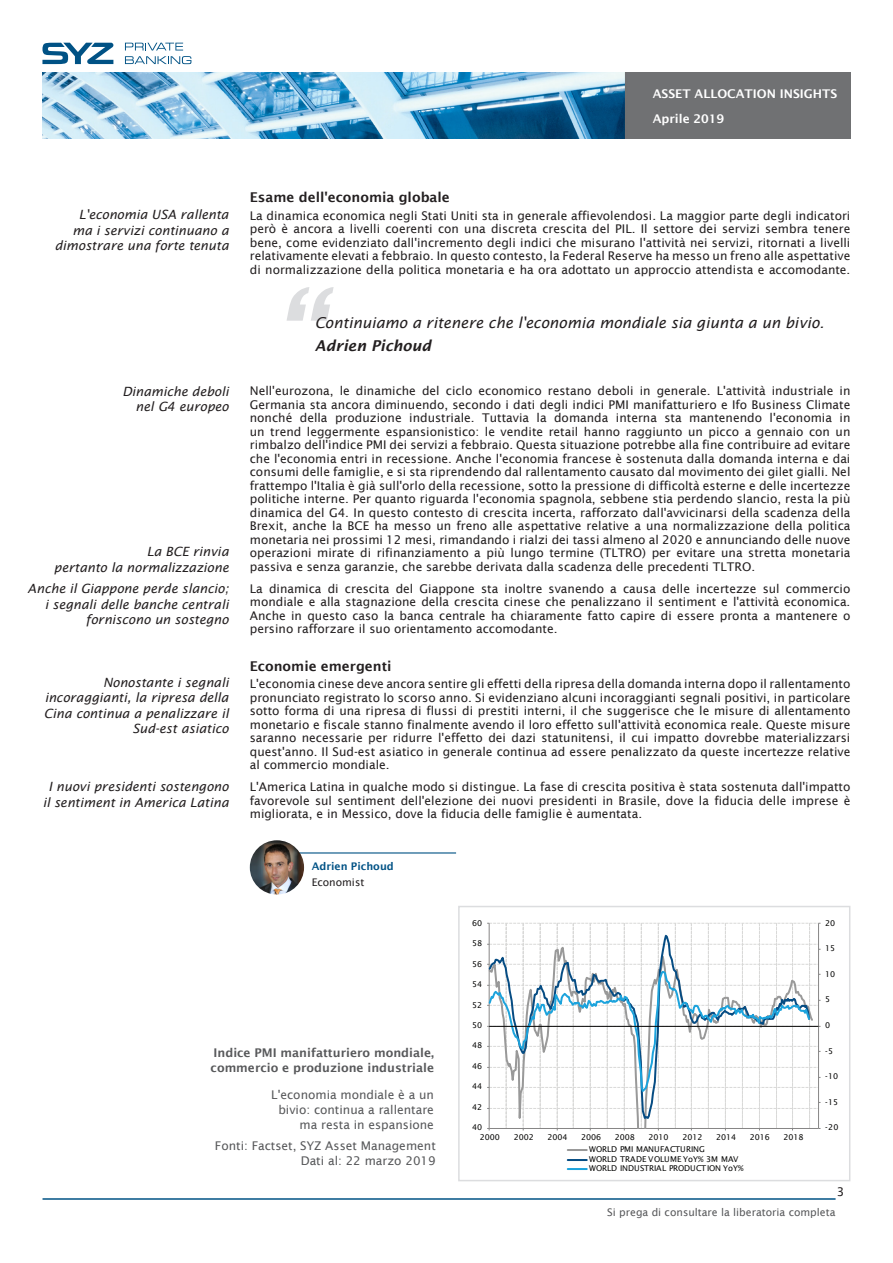
<style>
.page{position:relative;width:893px;height:1263px;background:#fff}
.page>*{position:absolute;margin:0;border:0;box-sizing:border-box;transform-origin:0 0}
.t1{font:italic 600 111.6px "Lucida Sans";color:#dcdddf}
.Citation{font:italic 15px "Lucida Sans";color:#231f20}
.Citation-2{font:italic 600 15px "Lucida Sans";color:#231f20}
.texte{font:600 13.5px "Lucida Sans";color:#231f20}
.Section{font:italic 12.75px/15.3px "Lucida Sans";color:#231f20;text-align:right}
.texte-2{font:12px/13.5px "Lucida Sans";color:#231f20;text-align:justify}
.Titre_graph{font:12px/15px "Lucida Sans";color:#57585a;text-align:right}
.Titre_graph-2{font:600 12px/15px "Lucida Sans";color:#57585a}
.texte_info_graph{font:12px "Lucida Sans";color:#57585a}
.t2{font:600 12px/24.9px "Lucida Sans";color:#fff}
.t3{font:10.5px "Lucida Sans";color:#57585a}
.t4{font:600 10.5px "Lucida Sans";color:#005285}
.Contact{font:10.5px "Lucida Sans";color:#231f20}
.t5{font:7.95px/10.1px "Lucida Sans";letter-spacing:-.005em;color:#050504}
</style>
<div class="page">
<hr style="left:43px;top:1198px;width:793px;height:2px;background:#005285">
<img style="left:43px;top:72px;width:808px;height:66px">
<svg style="left:125px;top:43px;width:58px;height:7px"></svg>
<svg style="left:125px;top:56px;width:66px;height:8px"></svg>
<svg style="left:42px;top:43px;width:72px;height:21px"></svg>
<svg style="left:487px;top:923px;width:333px;height:207px"></svg>
<svg style="left:568px;top:1149px;width:19px;height:2px"></svg>
<svg style="left:568px;top:1159px;width:19px;height:2px"></svg>
<svg style="left:568px;top:1168px;width:19px;height:2px"></svg>
<hr style="left:489px;top:1026px;width:329px;height:1px;background:#050504">
<div style="left:458px;top:906px;width:392px;height:275px;border:2px solid #dcdddf"></div>
<hr style="left:284px;top:852px;width:172px;height:1px;background:#005285">
<img style="left:250px;top:840px;width:54px;height:54px;border-radius:27px">
<p class="t2" style="left:653px;top:81px;width:186px">ASSET ALLOCATION INSIGHTS<br>Aprile 2019</p>
<p class="Section" style="left:55px;top:207px;width:175px">L'economia USA rallenta<br>ma i servizi continuano a dimostrare una forte tenuta</p>
<p class="Section" style="left:122px;top:384px;width:108px">Dinamiche deboli nel G4 europeo</p>
<p class="Section" style="left:54px;top:544px;width:176px">La BCE rinvia<br>pertanto la normalizzazione</p>
<p class="Section" style="left:28px;top:581px;width:203px">Anche il Giappone perde slancio; i segnali delle banche centrali forniscono un sostegno</p>
<p class="Section" style="left:44px;top:675px;width:186px">Nonostante i segnali incoraggianti, la ripresa della<br>Cina continua a penalizzare il<br>Sud-est asiatico</p>
<p class="Section" style="left:43px;top:779px;width:188px;text-align:center">I nuovi presidenti sostengono il sentiment in America Latina</p>
<p class="texte" style="left:250px;top:189px;width:202px">Esame dell'economia globale</p>
<p class="texte-2" style="left:250px;top:208px;width:602px">La dinamica economica negli Stati Uniti sta in generale affievolendosi. La maggior parte degli indicatori però è ancora a livelli coerenti con una discreta crescita del PIL. Il settore dei servizi sembra tenere bene, come evidenziato dall'incremento degli indici che misurano l'attività nei servizi, ritornati a livelli relativamente elevati a febbraio. In questo contesto, la Federal Reserve ha messo un freno alle aspettative di normalizzazione della politica monetaria e ha ora adottato un approccio attendista e accomodante.</p>
<p class="t1" style="left:271px;top:270px;width:52px">“</p>
<p class="Citation" style="left:315px;top:314px;width:511px">Continuiamo a ritenere che l'economia mondiale sia giunta a un bivio.</p>
<p class="Citation-2" style="left:315px;top:337px;width:118px">Adrien Pichoud</p>
<p class="texte-2" style="left:250px;top:384px;width:602px">Nell'eurozona, le dinamiche del ciclo economico restano deboli in generale. L'attività industriale in Germania sta ancora diminuendo, secondo i dati degli indici PMI manifatturiero e Ifo Business Climate nonché della produzione industriale. Tuttavia la domanda interna sta mantenendo l'economia in un trend leggermente espansionistico: le vendite retail hanno raggiunto un picco a gennaio con un rimbalzo dell'indice PMI dei servizi a febbraio. Questa situazione potrebbe alla fine contribuire ad evitare che l'economia entri in recessione. Anche l'economia francese è sostenuta dalla domanda interna e dai consumi delle famiglie, e si sta riprendendo dal rallentamento causato dal movimento dei gilet gialli. Nel frattempo l'Italia è già sull'orlo della recessione, sotto la pressione di difficoltà esterne e delle incertezze politiche interne. Per quanto riguarda l'economia spagnola, sebbene stia perdendo slancio, resta la più dinamica del G4. In questo contesto di crescita incerta, rafforzato dall'avvicinarsi della scadenza della Brexit, anche la BCE ha messo un freno alle aspettative relative a una normalizzazione della politica monetaria nei prossimi 12 mesi, rimandando i rialzi dei tassi almeno al 2020 e annunciando delle nuove operazioni mirate di rifinanziamento a più lungo termine (TLTRO) per evitare una stretta monetaria passiva e senza garanzie, che sarebbe derivata dalla scadenza delle precedenti TLTRO.</p>
<p class="texte-2" style="left:250px;top:581px;width:602px">La dinamica di crescita del Giappone sta inoltre svanendo a causa delle incertezze sul commercio mondiale e alla stagnazione della crescita cinese che penalizzano il sentiment e l'attività economica.<br>Anche in questo caso la banca centrale ha chiaramente fatto capire di essere pronta a mantenere o persino rafforzare il suo orientamento accomodante.</p>
<p class="texte" style="left:250px;top:658px;width:143px">Economie emergenti</p>
<p class="texte-2" style="left:250px;top:677px;width:602px">L'economia cinese deve ancora sentire gli effetti della ripresa della domanda interna dopo il rallentamento pronunciato registrato lo scorso anno. Si evidenziano alcuni incoraggianti segnali positivi, in particolare sotto forma di una ripresa di flussi di prestiti interni, il che suggerisce che le misure di allentamento monetario e fiscale stanno finalmente avendo il loro effetto sull'attività economica reale. Queste misure saranno necessarie per ridurre l'effetto dei dazi statunitensi, il cui impatto dovrebbe materializzarsi quest'anno. Il Sud-est asiatico in generale continua ad essere penalizzato da queste incertezze relative al commercio mondiale.</p>
<p class="texte-2" style="left:250px;top:780px;width:602px">L'America Latina in qualche modo si distingue. La fase di crescita positiva è stata sostenuta dall'impatto favorevole sul sentiment dell'elezione dei nuovi presidenti in Brasile, dove la fiducia delle imprese è migliorata, e in Messico, dove la fiducia delle famiglie è aumentata.</p>
<p class="t4" style="left:312px;top:860px;width:84px">Adrien Pichoud</p>
<p class="Contact" style="left:312px;top:876px;width:54px">Economist</p>
<p class="t5" style="left:472px;top:918px;width:12px">60</p>
<p class="t5" style="left:472px;top:938px;width:12px">58</p>
<p class="t5" style="left:472px;top:959px;width:12px">56</p>
<p class="t5" style="left:472px;top:979px;width:12px">54</p>
<p class="t5" style="left:472px;top:1000px;width:12px">52</p>
<p class="t5" style="left:472px;top:1020px;width:12px">50</p>
<p class="t5" style="left:825px;top:918px;width:12px">20</p>
<p class="t5" style="left:825px;top:943px;width:12px">15</p>
<p class="t5" style="left:825px;top:969px;width:12px">10</p>
<p class="t5" style="left:825px;top:994px;width:7px">5</p>
<p class="t5" style="left:825px;top:1020px;width:7px">0</p>
<p class="Titre_graph-2" style="left:211px;top:1045px;width:225px">Indice PMI manifatturiero mondiale, commercio e produzione industriale</p>
<p class="Titre_graph" style="left:271px;top:1087px;width:164px">L'economia mondiale è a un bivio: continua a rallentare ma resta in espansione</p>
<p class="texte_info_graph" style="left:215px;top:1139px;width:222px">Fonti: Factset, SYZ Asset Management</p>
<p class="texte_info_graph" style="left:301px;top:1154px;width:137px">Dati al: 22 marzo 2019</p>
<p class="t5" style="left:472px;top:1040px;width:12px">48</p>
<p class="t5" style="left:472px;top:1061px;width:12px">46</p>
<p class="t5" style="left:472px;top:1081px;width:12px">44</p>
<p class="t5" style="left:472px;top:1102px;width:12px">42</p>
<p class="t5" style="left:472px;top:1122px;width:12px">40</p>
<p class="t5" style="left:480px;top:1132px;width:22px">2000</p>
<p class="t5" style="left:514px;top:1132px;width:22px">2002</p>
<p class="t5" style="left:547px;top:1132px;width:22px">2004</p>
<p class="t5" style="left:581px;top:1132px;width:22px">2006</p>
<p class="t5" style="left:615px;top:1132px;width:22px">2008</p>
<p class="t5" style="left:649px;top:1132px;width:22px">2010</p>
<p class="t5" style="left:682px;top:1132px;width:22px">2012</p>
<p class="t5" style="left:716px;top:1132px;width:22px">2014</p>
<p class="t5" style="left:750px;top:1132px;width:22px">2016</p>
<p class="t5" style="left:783px;top:1132px;width:22px">2018</p>
<p class="t5" style="left:589px;top:1144px;width:151px">WORLD PMI MANUFACTURING<br>WORLD TRADE VOLUME YoY% 3M MAV</p>
<p class="t5" style="left:589px;top:1163px;width:156px">WORLD INDUSTRIAL PRODUCTION YoY%</p>
<p class="t5" style="left:825px;top:1046px;width:10px">-5</p>
<p class="t5" style="left:825px;top:1071px;width:15px">-10</p>
<p class="t5" style="left:825px;top:1097px;width:15px">-15</p>
<p class="t5" style="left:825px;top:1122px;width:15px">-20</p>
<p class="texte-2" style="left:837px;top:1185px;width:9px">3</p>
<p class="t3" style="left:607px;top:1207px;width:230px">Si prega di consultare la liberatoria completa</p>
</div>
